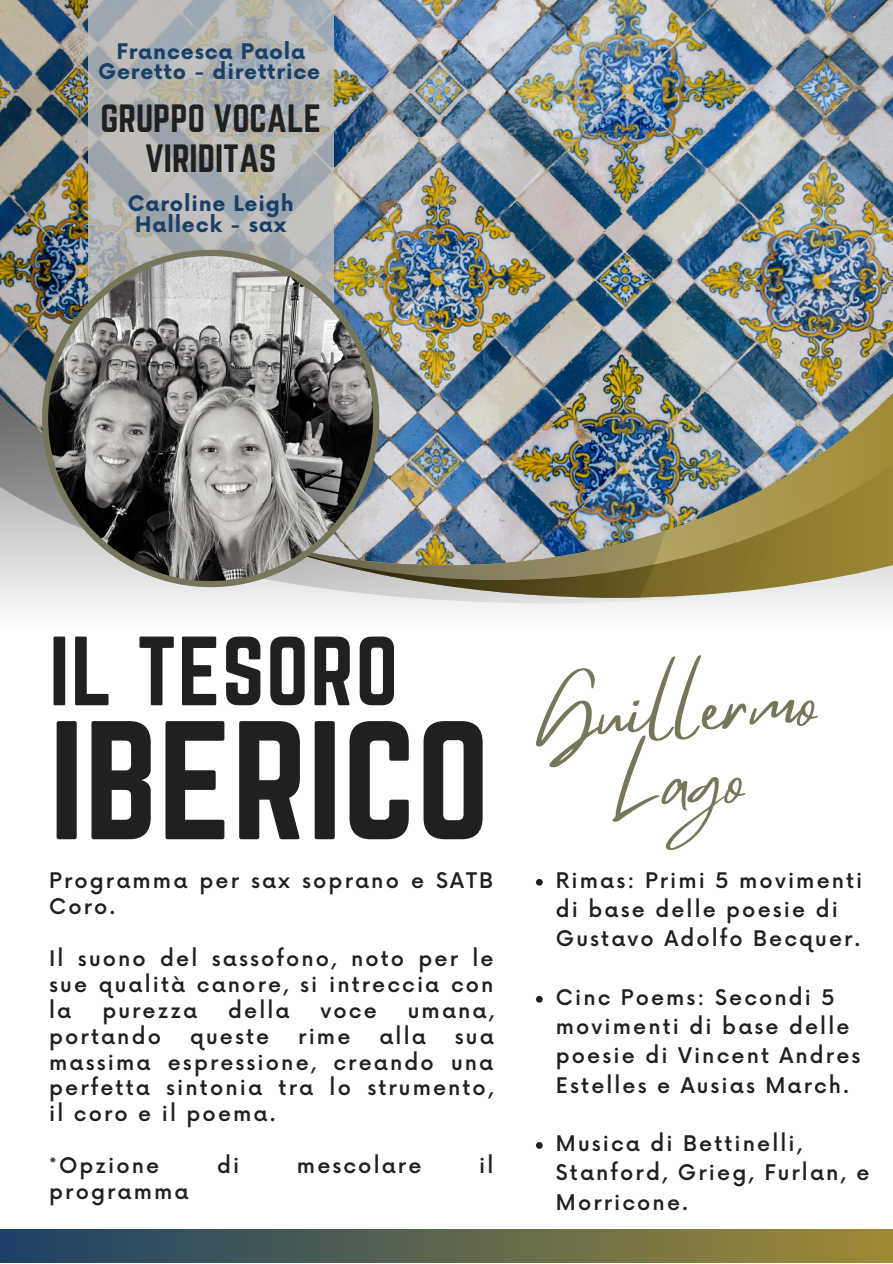
<style>
.page{position:relative;width:893px;height:1264px;background:#fff}
.page>*{position:absolute;margin:0;border:0;box-sizing:border-box;transform-origin:0 0}
.t1{font:147.6px "Norwester";color:#202020}
.t2{font:85.8px "Norwester";letter-spacing:.015em;color:#202020}
.t3{font:73.8px/73.5px "Mistrully";color:#77755a;text-align:center}
.t4{font:34.5px/40.5px "Norwester";color:#202020;text-align:center}
.t5{font:500 21px/29.2px "Now";letter-spacing:.1em;color:#202020}
.t6{font:700 21px/20.2px "Now";letter-spacing:.04em;color:#194068;text-align:center}
</style>
<div class="page">
<img style="left:0;top:0;width:892px;height:376px">
<div style="left:0;top:603px;width:892px;height:7px;background:#f3f3f3"></div>
<img style="left:0;top:376px;width:892px;height:227px">
<svg style="left:88px;top:0;width:245px;height:250px;background:#b0b3b3"></svg>
<svg style="left:42px;top:250px;width:337px;height:337px;background:#898986"></svg>
<div style="left:0;top:1229px;width:892px;height:33px;background:linear-gradient(to right,#1b4167,#9f8a35)"></div>
<svg style="left:536px;top:878px;width:6px;height:7px"></svg>
<svg style="left:536px;top:995px;width:6px;height:7px"></svg>
<svg style="left:536px;top:1142px;width:6px;height:6px"></svg>
<p class="t6" style="left:98px;top:42px;width:224px">Francesca Paola<br>Geretto - direttrice</p>
<p class="t4" style="left:100px;top:98px;width:222px">GRUPPO VOCALE<br>VIRIDITAS</p>
<p class="t6" style="left:128px;top:195px;width:168px">Caroline Leigh<br>Halleck - sax</p>
<p class="t2" style="left:49px;top:619px;width:350px">IL TESORO</p>
<p class="t1" style="left:49px;top:691px;width:442px">IBERICO</p>
<p class="t5" style="left:49px;top:869px;width:445px;line-height:25.8px">Programma per sax soprano e SATB<br>Coro.</p>
<p class="t5" style="left:49px;top:946px;width:446px;line-height:25.8px;text-align:justify">Il suono del sassofono, noto per le sue qualità canore, si intreccia con la</p>
<p class="t5" style="left:102px;top:996px;width:96px">purezza</p>
<p class="t5" style="left:228px;top:996px;width:63px">della</p>
<p class="t5" style="left:320px;top:996px;width:58px">voce</p>
<p class="t5" style="left:408px;top:996px;width:88px">umana,</p>
<p class="t5" style="left:49px;top:1022px;width:113px">portando</p>
<p class="t5" style="left:190px;top:1022px;width:81px">queste</p>
<p class="t5" style="left:298px;top:1022px;width:54px">rime</p>
<p class="t5" style="left:379px;top:1022px;width:48px">alla</p>
<p class="t5" style="left:49px;top:1024px;width:446px;line-height:25.8px;text-align:justify;text-indent:405px">sua massima espressione, creando una perfetta sintonia tra lo strumento, il coro e il poema.</p>
<p class="t5" style="left:49px;top:1151px;width:111px">*Opzione</p>
<p class="t5" style="left:217px;top:1151px;width:24px">di</p>
<p class="t5" style="left:297px;top:1151px;width:126px">mescolare</p>
<p class="t5" style="left:479px;top:1151px;width:16px">il</p>
<p class="t5" style="left:49px;top:1177px;width:141px">programma</p>
<p class="t3" style="left:531px;top:679px;width:284px;rotate:-3deg">Guillermo<br>Lago</p>
<p class="t5" style="left:556px;top:867px;width:308px">Rimas: Primi 5 movimenti di base delle poesie di<br>Gustavo Adolfo Becquer.</p>
<p class="t5" style="left:556px;top:983px;width:306px">Cinc Poems: Secondi 5 movimenti di base delle poesie di Vincent Andres<br>Estelles e Ausias March.</p>
<p class="t5" style="left:556px;top:1130px;width:315px">Musica di Bettinelli,<br>Stanford, Grieg, Furlan, e<br>Morricone.</p>
</div>
